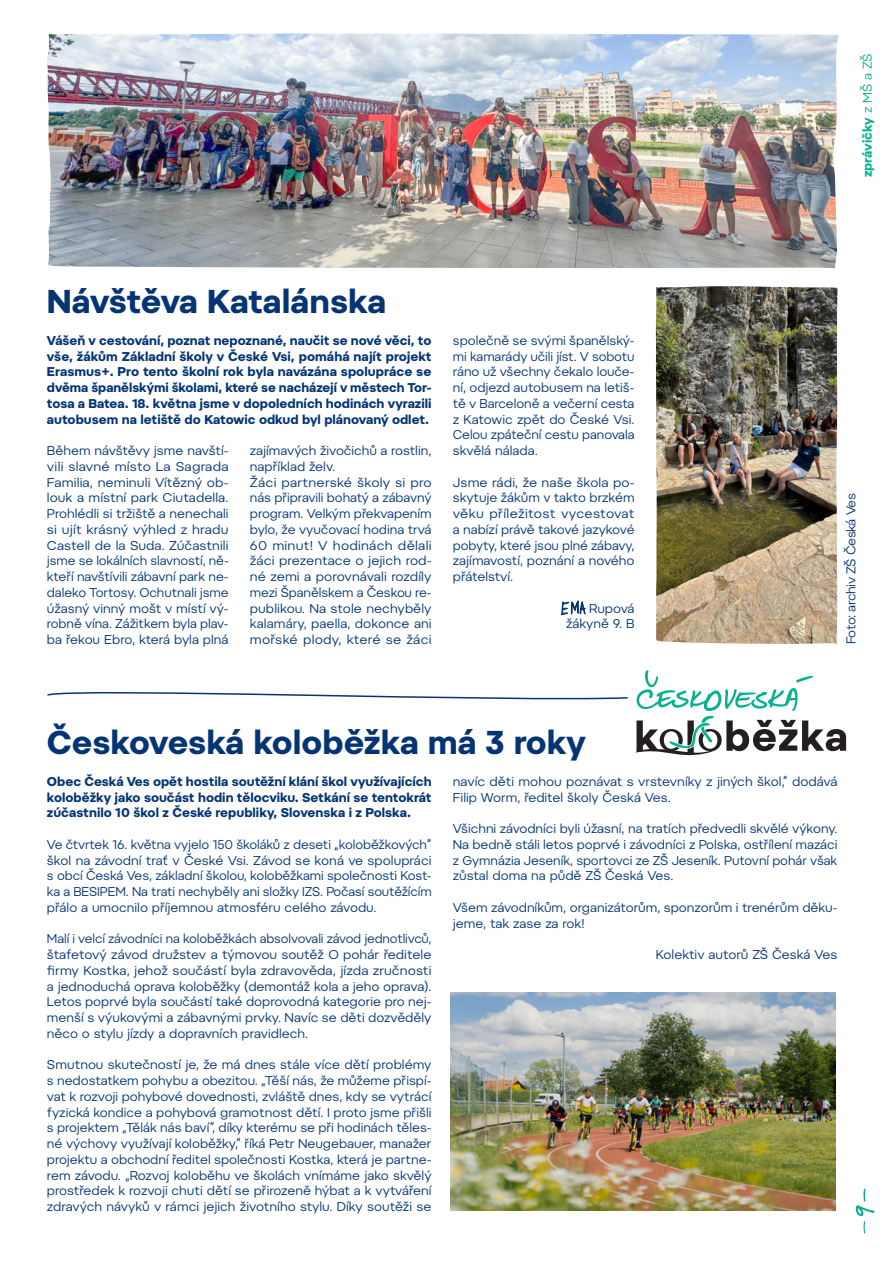
<style>
.page{position:relative;width:893px;height:1263px;background:#fff}
.page>*{position:absolute;margin:0;border:0;box-sizing:border-box;transform-origin:0 0}
.Headline{font:700 33px "Pepi";letter-spacing:-.005em;color:#053474}
.Text{font:12.75px/15.8px "Pepi";color:#053474;text-align:justify}
.Text-2{font:700 12.75px/15.8px "Pepi";color:#053474;text-align:justify}
.Podpis{font:12.75px "Pepi";color:#053474}
.Text-3{font:12.75px "Pepi";letter-spacing:-.04em;color:#053474}
.Text-4{font:700 12.75px "Pepi";color:#07b18f}
.s1{font-weight:400}
</style>
<div class="page">
<svg style="left:856px;top:1188px;width:18px;height:46px"></svg>
<svg style="left:561px;top:601px;width:24px;height:15px"></svg>
<img style="left:47px;top:33px;width:791px;height:235px">
<img style="left:656px;top:286px;width:181px;height:358px">
<img style="left:451px;top:992px;width:385px;height:219px">
<svg style="left:47px;top:670px;width:799px;height:86px"></svg>
<p class="Headline" style="left:47px;top:281px;width:341px">Návštěva Katalánska</p>
<p class="Text-2" style="left:47px;top:332px;width:386px">Vášeň v cestování, poznat nepoznané, naučit se nové věci, to vše, žákům Základní školy v České Vsi, pomáhá najít projekt Erasmus+. Pro tento školní rok byla navázána spolupráce se dvěma španělskými školami, které se nacházejí v městech Tor&shy;tosa a Batea. 18. května jsme v dopoledních hodinách vyrazili autobusem na letiště do Katowic odkud byl plánovaný odlet.</p>
<p class="Text" style="left:47px;top:442px;width:183px">Během návštěvy jsme navští&shy;vili slavné místo La Sagrada Familia, neminuli Vítězný ob&shy;louk a místní park Ciutadella.<br>Prohlédli si tržiště a nenechali si ujít krásný výhled z hradu Castell de la Suda. Zúčastnili jsme se lokálních slavností, ně&shy;kteří navštívili zábavní park ne&shy;daleko Tortosy. Ochutnali jsme úžasný vinný mošt v místí vý&shy;robně vína. Zážitkem byla plav&shy;ba řekou Ebro, která byla plná</p>
<p class="Text" style="left:250px;top:442px;width:183px">zajímavých živočichů a rostlin, například želv.</p>
<p class="Text" style="left:250px;top:474px;width:183px">Žáci partnerské školy si pro nás připravili bohatý a zábavný program. Velkým překvapením bylo, že vyučovací hodina trvá 60 minut! V hodinách dělali žáci prezentace o jejich rod&shy;né zemi a porovnávali rozdíly mezi Španělskem a Českou re&shy;publikou. Na stole nechyběly kalamáry, paella, dokonce ani mořské plody, které se žáci</p>
<p class="Text" style="left:453px;top:332px;width:183px">společně se svými španělský&shy;mi kamarády učili jíst. V sobotu ráno už všechny čekalo louče&shy;ní, odjezd autobusem na letiš&shy;tě v Barceloně a večerní cesta z Katowic zpět do České Vsi.<br>Celou zpáteční cestu panovala skvělá nálada.</p>
<p class="Text" style="left:453px;top:474px;width:183px">Jsme rádi, že naše škola po&shy;skytuje žákům v takto brzkém věku příležitost vycestovat a nabízí právě takové jazykové pobyty, které jsou plné zábavy, zajímavostí, poznání a nového přátelství.</p>
<p class="Podpis" style="left:589px;top:600px;width:47px">Rupová</p>
<p class="Podpis" style="left:566px;top:616px;width:70px">žákyně 9. B</p>
<p class="Text-4" style="left:859px;top:177px;width:126px;rotate:-90deg">zprávičky <span class="s1">z MŠ a ZŠ</span></p>
<p class="Text-3" style="left:843px;top:644px;width:153px;rotate:-90deg">Foto: archiv ZŠ Česká Ves</p>
<p class="Headline" style="left:47px;top:722px;width:540px">Českoveská koloběžka má 3 roky</p>
<p class="Text-2" style="left:47px;top:773px;width:386px">Obec Česká Ves opět hostila soutěžní klání škol využívajících koloběžky jako součást hodin tělocviku. Setkání se tentokrát zúčastnilo 10 škol z České republiky, Slovenska i z Polska.</p>
<p class="Text" style="left:47px;top:836px;width:386px">Ve čtvrtek 16. května vyjelo 150 školáků z deseti „koloběžkových“ škol na závodní trať v České Vsi. Závod se koná ve spolupráci s obcí Česká Ves, základní školou, koloběžkami společnosti Kost&shy;ka a BESIPEM. Na trati nechyběly ani složky IZS. Počasí soutěžícím přálo a umocnilo příjemnou atmosféru celého závodu.</p>
<p class="Text" style="left:47px;top:931px;width:386px">Malí i velcí závodníci na koloběžkách absolvovali závod jednotlivců, štafetový závod družstev a týmovou soutěž O pohár ředitele firmy Kostka, jehož součástí byla zdravověda, jízda zručnosti a jednoduchá oprava koloběžky (demontáž kola a jeho oprava).<br>Letos poprvé byla součástí také doprovodná kategorie pro nej&shy;menší s výukovými a zábavnými prvky. Navíc se děti dozvěděly něco o stylu jízdy a dopravních pravidlech.</p>
<p class="Text" style="left:47px;top:1057px;width:386px">Smutnou skutečností je, že má dnes stále více dětí problémy s nedostatkem pohybu a obezitou. „Těší nás, že můžeme přispí&shy;vat k rozvoji pohybové dovednosti, zvláště dnes, kdy se vytrácí fyzická kondice a pohybová gramotnost dětí. I proto jsme přišli s projektem „Tělák nás baví“, díky kterému se při hodinách těles&shy;né výchovy využívají koloběžky,“ říká Petr Neugebauer, manažer projektu a obchodní ředitel společnosti Kostka, která je partne&shy;rem závodu. „Rozvoj koloběhu ve školách vnímáme jako skvělý prostředek k rozvoji chuti dětí se přirozeně hýbat a k vytváření zdravých návyků v rámci jejich životního stylu. Díky soutěži se</p>
<p class="Text" style="left:453px;top:773px;width:386px">navíc děti mohou poznávat s vrstevníky z jiných škol,“ dodává<br>Filip Worm, ředitel školy Česká Ves.</p>
<p class="Text" style="left:453px;top:820px;width:386px">Všichni závodníci byli úžasní, na tratích předvedli skvělé výkony.<br>Na bedně stáli letos poprvé i závodníci z Polska, ostřílení mazáci z Gymnázia Jeseník, sportovci ze ZŠ Jeseník. Putovní pohár však zůstal doma na půdě ZŠ Česká Ves.</p>
<p class="Text" style="left:453px;top:899px;width:386px">Všem závodníkům, organizátorům, sponzorům i trenérům děku&shy;jeme, tak zase za rok!</p>
<p class="Podpis" style="left:656px;top:947px;width:183px">Kolektiv autorů ZŠ Česká Ves</p>
</div>
